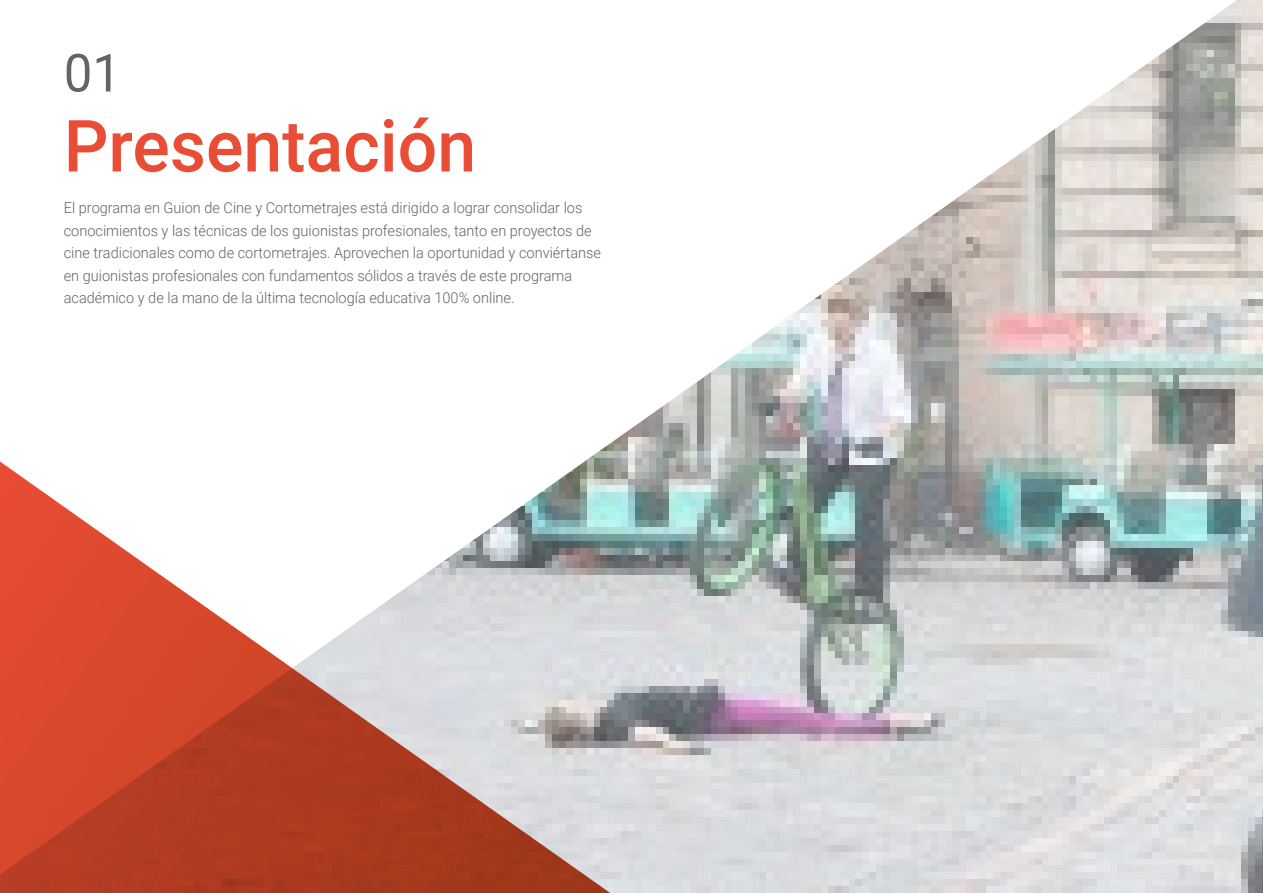
<style>
.page{position:relative;width:1263px;height:893px;background:#fff}
.page>*{position:absolute;margin:0;border:0;box-sizing:border-box;transform-origin:0 0}
.t1{font:500 72px "Roboto";color:#e94d35}
.t2{font:52.5px "Roboto";color:#61646a}
.t3{font:300 15px/22.5px "Roboto";color:#61646a}
</style>
<div class="page">
<img style="left:606px;top:0;width:657px;height:893px">
<svg style="left:0;top:446px;width:640px;height:447px"></svg>
<h2 class="t2" style="left:64px;top:36px;width:59px">01</h2>
<h1 class="t1" style="left:64px;top:95px;width:414px">Presentación</h1>
<p class="t3" style="left:64px;top:196px;width:539px">El programa en Guion de Cine y Cortometrajes está dirigido a lograr consolidar los conocimientos y las técnicas de los guionistas profesionales, tanto en proyectos de cine tradicionales como de cortometrajes. Aprovechen la oportunidad y conviértanse en guionistas profesionales con fundamentos sólidos a través de este programa académico y de la mano de la última tecnología educativa 100% online.</p>
</div>
